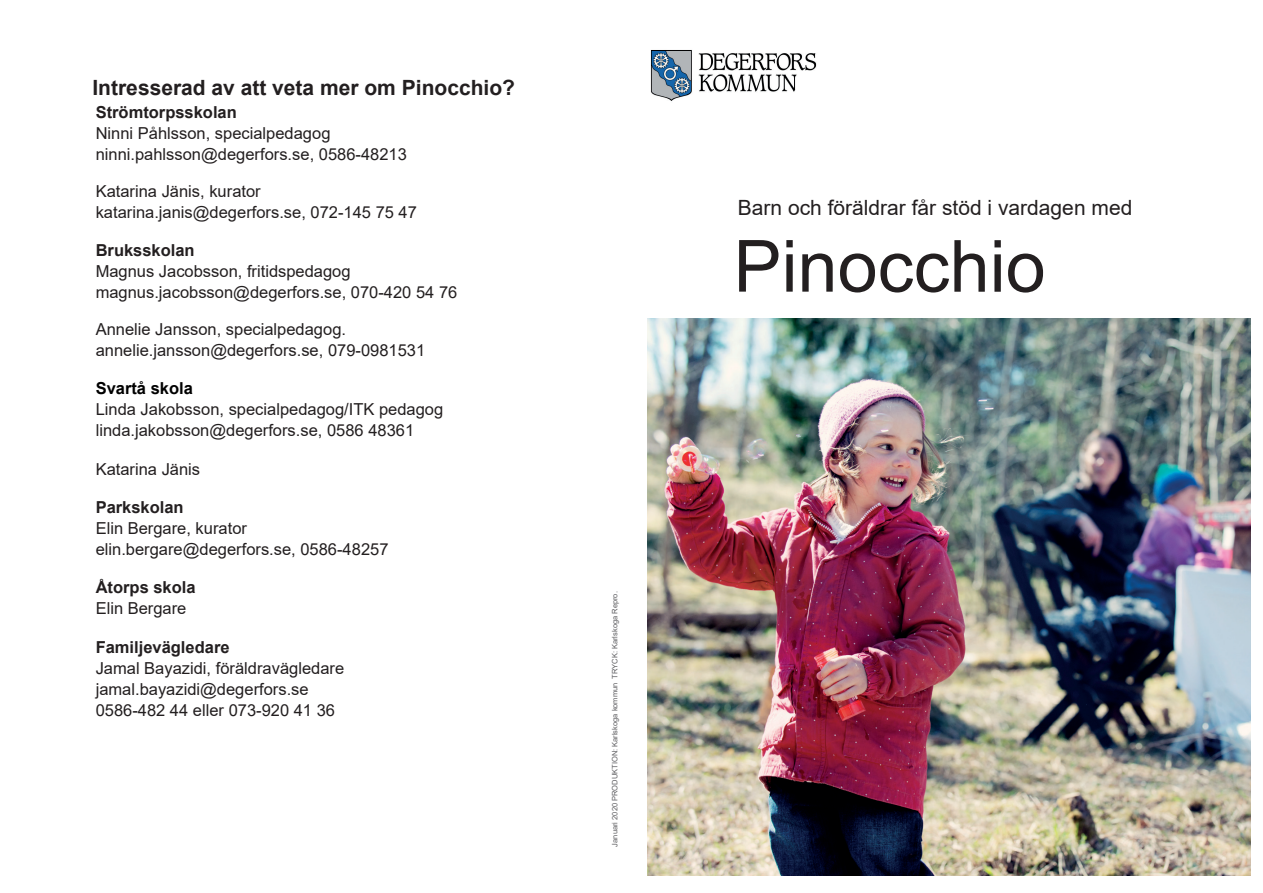
<style>
.page{position:relative;width:1263px;height:893px;background:#fff}
.page>*{position:absolute;margin:0;border:0;box-sizing:border-box;transform-origin:0 0}
.t1{font:72px "Arial";color:#231f20}
.t2{font:21px "Arial";color:#231f20}
.t3{font:700 21px "Arial";color:#231f20}
.t4{font:16.5px/21px "Arial";color:#231f20}
.t5{font:700 16.5px "Arial";color:#231f20}
.t6{font:16.5px/21px "Arial";color:#231f20}
.t7{font:700 16.5px "Arial";color:#000}
.t8{font:7.5px "Arial";color:#5f5f62}
</style>
<div class="page">
<img style="left:650px;top:50px;width:167px;height:51px">
<img style="left:647px;top:319px;width:603px;height:557px">
<p class="t3" style="left:92px;top:73px;width:424px">Intresserad av att veta mer om Pinocchio?</p>
<p class="t5" style="left:96px;top:100px;width:143px">Strömtorpsskolan</p>
<p class="t4" style="left:96px;top:122px;width:313px">Ninni Påhlsson, specialpedagog ninni.pahlsson@degerfors.se, 0586-48213</p>
<p class="t6" style="left:96px;top:181px;width:323px">Katarina Jänis, kurator katarina.janis@degerfors.se, 072-145 75 47</p>
<p class="t5" style="left:96px;top:238px;width:101px">Bruksskolan</p>
<p class="t4" style="left:96px;top:260px;width:363px">Magnus Jacobsson, fritidspedagog magnus.jacobsson@degerfors.se, 070-420 54 76</p>
<p class="t4" style="left:96px;top:319px;width:331px">Annelie Jansson, specialpedagog. annelie.jansson@degerfors.se, 079-0981531</p>
<p class="t7" style="left:96px;top:376px;width:99px">Svartå skola</p>
<p class="t4" style="left:96px;top:399px;width:349px">Linda Jakobsson, specialpedagog/ITK pedagog linda.jakobsson@degerfors.se, 0586 48361</p>
<p class="t4" style="left:96px;top:458px;width:106px">Katarina Jänis</p>
<p class="t5" style="left:96px;top:496px;width:90px">Parkskolan</p>
<p class="t4" style="left:96px;top:518px;width:294px">Elin Bergare, kurator elin.bergare@degerfors.se, 0586-48257</p>
<p class="t5" style="left:96px;top:575px;width:101px">Åtorps skola</p>
<p class="t4" style="left:96px;top:597px;width:92px">Elin Bergare</p>
<p class="t5" style="left:96px;top:635px;width:135px">Familjevägledare</p>
<p class="t4" style="left:96px;top:657px;width:250px">Jamal Bayazidi, föräldravägledare jamal.bayazidi@degerfors.se<br>0586-482 44 eller 073-920 41 36</p>
<p class="t8" style="left:610px;top:846px;width:257px;rotate:-90deg">Januari 2020 PRODUKTION: Karlskoga kommun TRYCK: Karlskoga Repro.</p>
<p class="t2" style="left:738px;top:193px;width:396px">Barn och föräldrar får stöd i vardagen med</p>
<h1 class="t1" style="left:733px;top:217px;width:314px">Pinocchio</h1>
</div>
